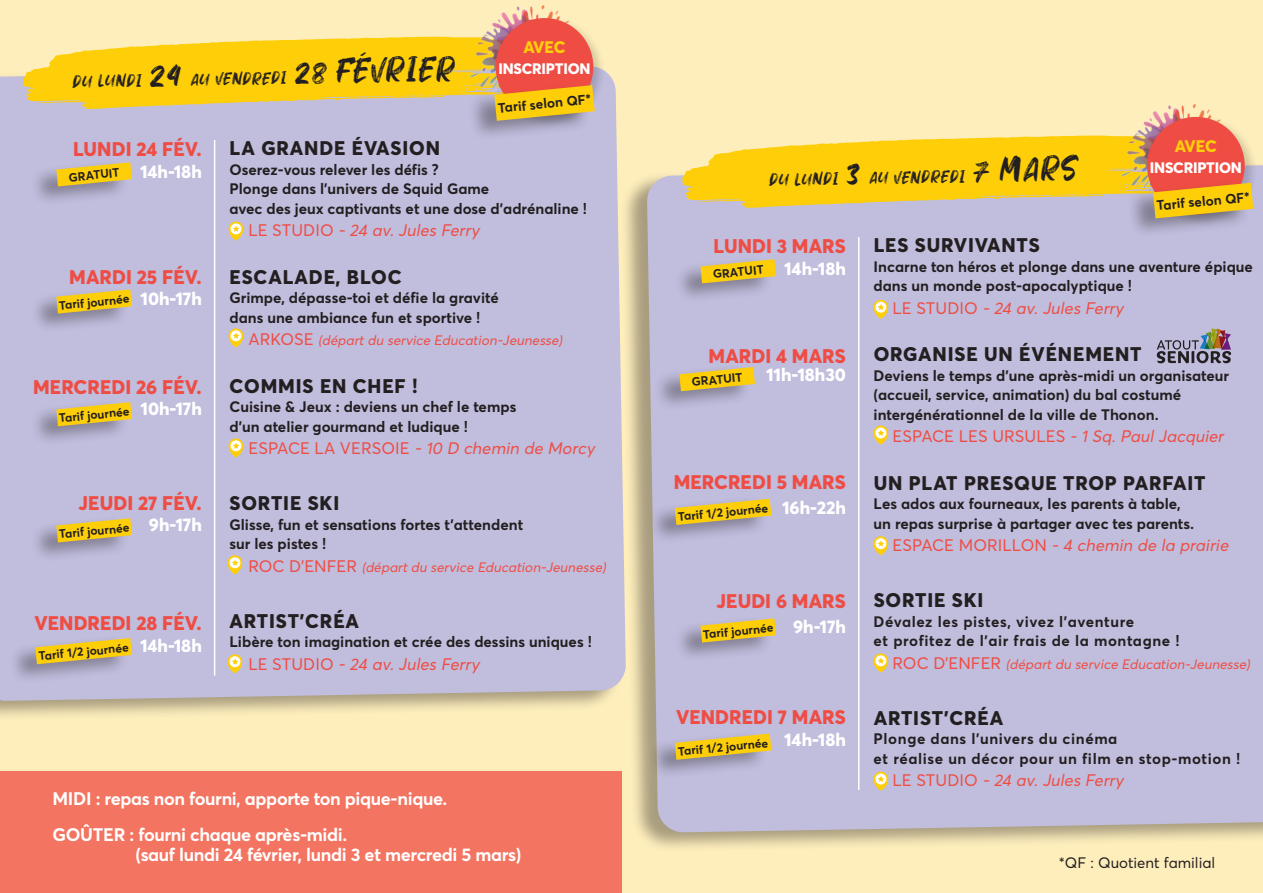
<style>
.page{position:relative;width:1263px;height:893px;background:#feeebc}
.page>*{position:absolute;margin:0;border:0;box-sizing:border-box;transform-origin:0 0}
.t1{font:800 19.5px "Averta";letter-spacing:.045em;color:#231f20}
.t2{font:800 19.5px "Averta";letter-spacing:.005em;color:#ef4d44}
.t3{font:700 18px/36px "Averta";letter-spacing:-.02em;color:#fff}
.t4{font:800 18px "Averta";color:#fff}
.t5{font:italic 16.5px "Averta";color:#ef4d44}
.t6{font:16.5px "Hey October";color:#231f20}
.t7{font:800 16.5px "Averta";letter-spacing:-.015em;color:#fece08}
.t8{font:700 15px/19.5px "Averta";color:#231f20}
.t9{font:700 15px/19.5px "Averta";letter-spacing:.04em;color:#231f20}
.t10{font:800 15px "Averta";letter-spacing:-.015em;color:#fff}
.t11{font:15px "Averta";color:#231f20}
.t12{font:italic 13.5px "Averta";color:#ef4d44}
.t13{font:700 13.5px "Averta";color:#231f20}
.t14{font:700 12px "Averta";color:#231f20}
.s1{font-size:33px}
.s2{font-style:normal}
.s3{font-style:normal;font-size:16.5px}
</style>
<div class="page">
<div style="left:0;top:768px;width:619px;height:125px;background:#231f20;opacity:.39"></div>
<div style="left:0;top:772px;width:621px;height:121px;background:#f37461"></div>
<div style="left:0;top:63px;width:623px;height:659px;background:#231f20;opacity:.39"></div>
<div style="left:0;top:66px;width:623px;height:635px;background:#c0bddd"></div>
<img style="left:459px;top:5px;width:150px;height:126px">
<div style="left:494px;top:16px;width:112px;height:113px;background:#231f20;opacity:.2"></div>
<div style="left:496px;top:18px;width:97px;height:98px;background:#ef4d44;border-radius:50%"></div>
<div style="left:468px;top:82px;width:124px;height:59px;background:#231f20;opacity:.39"></div>
<svg style="left:22px;top:27px;width:573px;height:94px"></svg>
<hr style="left:214px;top:140px;width:1px;height:536px;background:#fff">
<div style="left:30px;top:286px;width:99px;height:47px;background:#231f20;opacity:.39"></div>
<svg style="left:56px;top:289px;width:76px;height:25px"></svg>
<div style="left:30px;top:159px;width:99px;height:47px;background:#231f20;opacity:.39"></div>
<svg style="left:56px;top:162px;width:76px;height:24px"></svg>
<div style="left:9px;top:635px;width:120px;height:49px;background:#231f20;opacity:.39"></div>
<svg style="left:35px;top:638px;width:97px;height:26px"></svg>
<div style="left:30px;top:399px;width:99px;height:47px;background:#231f20;opacity:.39"></div>
<svg style="left:56px;top:402px;width:76px;height:24px"></svg>
<svg style="left:229px;top:221px;width:14px;height:19px"></svg>
<svg style="left:229px;top:328px;width:14px;height:19px"></svg>
<svg style="left:229px;top:438px;width:14px;height:19px"></svg>
<svg style="left:228px;top:555px;width:14px;height:19px"></svg>
<div style="left:30px;top:515px;width:99px;height:47px;background:#231f20;opacity:.39"></div>
<svg style="left:56px;top:518px;width:76px;height:24px"></svg>
<svg style="left:228px;top:654px;width:14px;height:19px"></svg>
<div style="left:620px;top:162px;width:643px;height:691px;background:#231f20;opacity:.39"></div>
<div style="left:647px;top:165px;width:616px;height:668px;background:#c0bddd"></div>
<img style="left:1110px;top:104px;width:150px;height:126px">
<div style="left:1145px;top:115px;width:113px;height:112px;background:#231f20;opacity:.2"></div>
<div style="left:1147px;top:117px;width:98px;height:98px;background:#ef4d44;border-radius:50%"></div>
<div style="left:1126px;top:179px;width:124px;height:59px;background:#231f20;opacity:.39"></div>
<svg style="left:682px;top:126px;width:571px;height:92px"></svg>
<hr style="left:858px;top:237px;width:1px;height:553px;background:#fff">
<div style="left:674px;top:256px;width:99px;height:47px;background:#231f20;opacity:.39"></div>
<svg style="left:700px;top:259px;width:76px;height:24px"></svg>
<div style="left:648px;top:496px;width:120px;height:49px;background:#231f20;opacity:.39"></div>
<svg style="left:675px;top:499px;width:96px;height:26px"></svg>
<div style="left:674px;top:615px;width:99px;height:47px;background:#231f20;opacity:.39"></div>
<svg style="left:700px;top:618px;width:76px;height:24px"></svg>
<svg style="left:873px;top:300px;width:15px;height:19px"></svg>
<svg style="left:873px;top:426px;width:15px;height:18px"></svg>
<svg style="left:873px;top:536px;width:15px;height:19px"></svg>
<svg style="left:1157px;top:328px;width:74px;height:35px"></svg>
<div style="left:653px;top:364px;width:99px;height:47px;background:#231f20;opacity:.39"></div>
<svg style="left:679px;top:367px;width:76px;height:24px"></svg>
<svg style="left:873px;top:653px;width:15px;height:19px"></svg>
<div style="left:648px;top:731px;width:120px;height:49px;background:#231f20;opacity:.39"></div>
<svg style="left:675px;top:733px;width:96px;height:27px"></svg>
<svg style="left:873px;top:772px;width:16px;height:19px"></svg>
<p class="t6" style="left:72px;top:72px;width:383px;rotate:-1deg">DU LUNDI <span class="s1">24</span> AU VENDREDI <span class="s1">28 FÉVRIER</span></p>
<p class="t7" style="left:523px;top:36px;width:44px">AVEC</p>
<p class="t10" style="left:498px;top:59px;width:93px">INSCRIPTION</p>
<p class="t13" style="left:497px;top:100px;width:95px;rotate:-6deg">Tarif selon QF*</p>
<h1 class="t2" style="left:73px;top:136px;width:130px">LUNDI 24 FÉV.</h1>
<p class="t4" style="left:140px;top:160px;width:63px">14h-18h</p>
<p class="t14" style="left:68px;top:170px;width:53px;rotate:-6deg">GRATUIT</p>
<h1 class="t2" style="left:69px;top:264px;width:134px">MARDI 25 FÉV.</h1>
<p class="t4" style="left:141px;top:287px;width:63px">10h-17h</p>
<p class="t14" style="left:58px;top:298px;width:72px;rotate:-6deg">Tarif journée</p>
<h1 class="t2" style="left:33px;top:374px;width:170px">MERCREDI 26 FÉV.</h1>
<p class="t4" style="left:141px;top:397px;width:63px">10h-17h</p>
<p class="t14" style="left:58px;top:411px;width:72px;rotate:-6deg">Tarif journée</p>
<h1 class="t2" style="left:79px;top:491px;width:125px">JEUDI 27 FÉV.</h1>
<p class="t4" style="left:149px;top:513px;width:54px">9h-17h</p>
<p class="t14" style="left:58px;top:527px;width:72px;rotate:-6deg">Tarif journée</p>
<h1 class="t2" style="left:34px;top:610px;width:169px">VENDREDI 28 FÉV.</h1>
<p class="t4" style="left:140px;top:634px;width:63px">14h-18h</p>
<p class="t14" style="left:38px;top:649px;width:92px;rotate:-6deg">Tarif 1/2 journée</p>
<h1 class="t1" style="left:230px;top:136px;width:212px">LA GRANDE ÉVASION</h1>
<p class="t8" style="left:229px;top:160px;width:359px">Oserez-vous relever les défis ?<br>Plonge dans l’univers de Squid Game<br>avec des jeux captivants et une dose d’adrénaline !</p>
<p class="t5" style="left:248px;top:220px;width:236px"><span class="s2">L E S T U D I O</span> - 24 av.Jules Ferry</p>
<h1 class="t1" style="left:230px;top:265px;width:174px">ESCALADE, BLOC</h1>
<p class="t8" style="left:229px;top:288px;width:271px">Grimpe, dépasse-toi et défie la gravité dans une ambiance fun et sportive !</p>
<p class="t12" style="left:248px;top:332px;width:318px"><span class="s3">A R K O S E</span> (départdu service Education-Jeunesse)</p>
<h1 class="t1" style="left:230px;top:374px;width:190px">COMMIS EN CHEF !</h1>
<p class="t8" style="left:229px;top:397px;width:288px">Cuisine &amp; Jeux : deviens un chef le temps d’un atelier gourmand et ludique !</p>
<p class="t5" style="left:248px;top:438px;width:351px"><span class="s2">ESPACE LA VERSOIE</span> - 10 D chemin de Morcy</p>
<h1 class="t1" style="left:230px;top:491px;width:111px">SORTIE SKI</h1>
<p class="t8" style="left:229px;top:515px;width:295px">Glisse, fun et sensations fortes t’attendent sur les pistes !</p>
<p class="t12" style="left:248px;top:559px;width:362px"><span class="s3">R O C D ’ E N F E R</span> (départdu service Education-Jeunesse)</p>
<h1 class="t1" style="left:230px;top:609px;width:131px">ARTIST’CRÉA</h1>
<p class="t8" style="left:229px;top:632px;width:364px">Libère ton imagination et crée des dessins uniques !</p>
<p class="t5" style="left:248px;top:654px;width:236px"><span class="s2">L E S T U D I O</span> - 24 av.Jules Ferry</p>
<p class="t3" style="left:52px;top:781px;width:396px">MIDI : repas non fourni, apporte ton pique-nique.<br>GOÛTER : fourni chaque après-midi.</p>
<p class="t3" style="left:136px;top:836px;width:387px">(sauf lundi 24 février, lundi 3 et mercredi 5 mars)</p>
<p class="t6" style="left:769px;top:171px;width:308px;rotate:-1deg">DU LUNDI <span class="s1">3</span> AU VENDREDI <span class="s1">7 MARS</span></p>
<p class="t7" style="left:1175px;top:135px;width:44px">AVEC</p>
<p class="t10" style="left:1150px;top:158px;width:93px">INSCRIPTION</p>
<p class="t13" style="left:1156px;top:197px;width:95px;rotate:-6deg">Tarif selon QF*</p>
<h1 class="t2" style="left:713px;top:233px;width:134px">LUNDI 3 MARS</h1>
<p class="t4" style="left:784px;top:257px;width:63px">14h-18h</p>
<p class="t14" style="left:712px;top:267px;width:53px;rotate:-6deg">GRATUIT</p>
<h1 class="t2" style="left:708px;top:343px;width:139px">MARDI 4 MARS</h1>
<p class="t4" style="left:766px;top:363px;width:81px">11h-18h30</p>
<p class="t14" style="left:691px;top:375px;width:53px;rotate:-6deg">GRATUIT</p>
<h1 class="t2" style="left:674px;top:469px;width:174px">MERCREDI 5 MARS</h1>
<p class="t4" style="left:782px;top:496px;width:65px">16h-22h</p>
<p class="t14" style="left:677px;top:509px;width:92px;rotate:-6deg">Tarif 1/2 journée</p>
<h1 class="t2" style="left:716px;top:589px;width:131px">JEUDI 6 MARS</h1>
<p class="t4" style="left:793px;top:615px;width:54px">9h-17h</p>
<p class="t14" style="left:702px;top:627px;width:72px;rotate:-6deg">Tarif journée</p>
<h1 class="t2" style="left:676px;top:705px;width:171px">VENDREDI 7 MARS</h1>
<p class="t4" style="left:784px;top:728px;width:63px">14h-18h</p>
<p class="t14" style="left:677px;top:744px;width:92px;rotate:-6deg">Tarif 1/2 journée</p>
<h1 class="t1" style="left:874px;top:233px;width:168px">LES SURVIVANTS</h1>
<p class="t8" style="left:874px;top:257px;width:381px">Incarne ton héros et plonge dans une aventure épique dans un monde post-apocalyptique !</p>
<p class="t5" style="left:892px;top:298px;width:236px"><span class="s2">L E S T U D I O</span> - 24 av.Jules Ferry</p>
<h1 class="t1" style="left:874px;top:342px;width:269px">ORGANISE UN ÉVÉNEMENT</h1>
<p class="t8" style="left:874px;top:366px;width:357px">Deviens le temps d’une après-midi un organisateur (accueil, service, animation) du bal costumé intergénérationnel de la ville de Thonon.</p>
<p class="t5" style="left:892px;top:426px;width:336px"><span class="s2">ESPACE LES URSULES</span> - 1Sq.PaulJacquier</p>
<h1 class="t1" style="left:874px;top:470px;width:333px">UN PLAT PRESQUE TROP PARFAIT</h1>
<p class="t8" style="left:874px;top:494px;width:322px">Les ados aux fourneaux, les parents à table, un repas surprise à partager avec tes parents.</p>
<p class="t5" style="left:892px;top:535px;width:341px"><span class="s2">E S PAC E M O R I L LO N</span> - 4 chemin de la prairie</p>
<h1 class="t1" style="left:874px;top:588px;width:111px">SORTIE SKI</h1>
<p class="t9" style="left:874px;top:612px;width:307px">Dévalez les pistes, vivez l’aventure<br>et profitez de l’air frais de la montagne !</p>
<p class="t12" style="left:892px;top:656px;width:362px"><span class="s3">R O C D ’ E N F E R</span> (départdu service Education-Jeunesse)</p>
<h1 class="t1" style="left:874px;top:705px;width:131px">ARTIST’CRÉA</h1>
<p class="t9" style="left:874px;top:729px;width:368px">Plonge dans l’univers du cinéma<br>et réalise un décor pour un film en stop-motion !</p>
<p class="t5" style="left:892px;top:770px;width:236px"><span class="s2">L E S T U D I O</span> - 24 av.Jules Ferry</p>
<p class="t11" style="left:1059px;top:853px;width:158px">*QF : Quotient familial</p>
</div>
